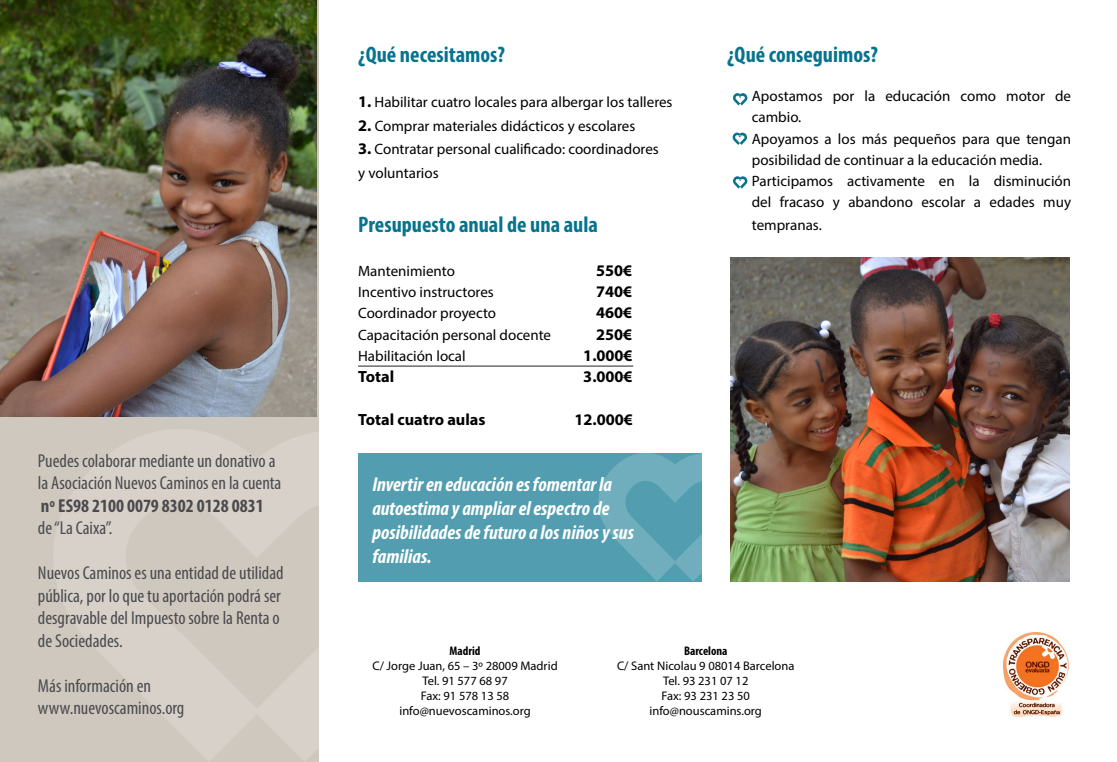
<style>
.page{position:relative;width:1117px;height:762px;background:#fff}
.page>*{position:absolute;margin:0;border:0;box-sizing:border-box;transform-origin:0 0}
.t1{font:700 condensed 22.5px "Myriad Pro";color:#08738e}
.t2{font:italic 700 condensed 20px/24px "Myriad Pro";color:#fff}
.t3{font:condensed 18.75px/22.5px "Myriad Pro";color:#4b4a4d}
.t4{font:700 condensed 18.75px "Myriad Pro";color:#4b4a4d}
.t5{font:700 16.25px "Myriad Pro";color:#000}
.t6{font:15px/21.2px "Myriad Pro";color:#000}
.t7{font:12.5px "Myriad Pro";color:#000}
.t8{font:700 condensed 12.5px "Myriad Pro";color:#000}
.s1{font-weight:700;font-size:16.25px}
</style>
<div class="page">
<div style="left:0;top:0;width:318px;height:762px;background:#cfc8bf"></div>
<svg style="left:54px;top:425px;width:265px;height:337px"></svg>
<img style="left:1003px;top:632px;width:66px;height:85px">
<img style="left:0;top:0;width:317px;height:416px">
<div style="left:358px;top:453px;width:343px;height:129px;background:#529db0"></div>
<svg style="left:598px;top:453px;width:104px;height:129px"></svg>
<svg style="left:733px;top:93px;width:14px;height:12px"></svg>
<svg style="left:733px;top:176px;width:14px;height:13px"></svg>
<img style="left:730px;top:257px;width:339px;height:325px">
<svg style="left:732px;top:132px;width:15px;height:13px"></svg>
<hr style="left:358px;top:366px;width:275px;height:1px;background:#231f20">
<p class="t3" style="left:38px;top:449px;width:245px">Puedes colaborar mediante un donativo a la Asociación Nuevos Caminos en la cuenta</p>
<p class="t4" style="left:41px;top:494px;width:224px">nº ES98 2100 0079 8302 0128 0831</p>
<p class="t3" style="left:38px;top:517px;width:76px">de “La Caixa”.</p>
<p class="t3" style="left:38px;top:562px;width:247px">Nuevos Caminos es una entidad de utilidad pública, por lo que tu aportación podrá ser desgravable del Impuesto sobre la Renta o de Sociedades.</p>
<p class="t3" style="left:38px;top:674px;width:115px">Más información en</p>
<p class="t3" style="left:38px;top:697px;width:148px">www.nuevoscaminos.org</p>
<p class="t1" style="left:358px;top:40px;width:148px">¿Qué necesitamos?</p>
<p class="t6" style="left:358px;top:91px;width:316px"><span class="s1">1.</span> Habilitar cuatro locales para albergar los talleres</p>
<p class="t6" style="left:358px;top:115px;width:279px"><span class="s1">2.</span> Comprar materiales didácticos y escolares</p>
<p class="t6" style="left:358px;top:138px;width:302px"><span class="s1">3.</span> Contratar personal cualificado: coordinadores</p>
<p class="t6" style="left:358px;top:162px;width:82px">y voluntarios</p>
<p class="t1" style="left:358px;top:211px;width:241px">Presupuesto anual de una aula</p>
<p class="t6" style="left:358px;top:260px;width:98px">Mantenimiento</p>
<p class="t5" style="left:596px;top:260px;width:38px">550€</p>
<p class="t6" style="left:358px;top:281px;width:137px">Incentivo instructores</p>
<p class="t5" style="left:596px;top:281px;width:38px">740€</p>
<p class="t6" style="left:358px;top:302px;width:139px">Coordinador proyecto</p>
<p class="t5" style="left:596px;top:302px;width:38px">460€</p>
<p class="t6" style="left:358px;top:324px;width:194px">Capacitación personal docente</p>
<p class="t5" style="left:596px;top:324px;width:38px">250€</p>
<p class="t6" style="left:358px;top:345px;width:109px">Habilitación local</p>
<p class="t5" style="left:583px;top:345px;width:51px">1.000€</p>
<p class="t5" style="left:358px;top:366px;width:37px">Total</p>
<p class="t5" style="left:583px;top:366px;width:51px">3.000€</p>
<p class="t5" style="left:358px;top:409px;width:129px">Total cuatro aulas</p>
<p class="t5" style="left:574px;top:409px;width:60px">12.000€</p>
<h2 class="t2" style="left:372px;top:472px;width:263px">Invertir en educación es fomentar la autoestima y ampliar el espectro de posibilidades de futuro a los niños y sus familias.</h2>
<p class="t1" style="left:726px;top:40px;width:152px">¿Qué conseguimos?</p>
<p class="t6" style="left:751px;top:85px;width:320px">Apostamos por la educación como motor de cambio.</p>
<p class="t6" style="left:751px;top:128px;width:321px">Apoyamos a los más pequeños para que tengan posibilidad de continuar a la educación media.</p>
<p class="t6" style="left:751px;top:170px;width:321px;line-height:21.9px;text-align:justify">Participamos activamente en la disminución del fracaso y abandono escolar a edades muy tempranas.</p>
<p class="t8" style="left:449px;top:643px;width:32px">Madrid</p>
<p class="t7" style="left:372px;top:658px;width:187px">C/ Jorge Juan, 65 – 3º 28009 Madrid</p>
<p class="t7" style="left:422px;top:673px;width:87px">Tel. 91 577 68 97</p>
<p class="t7" style="left:421px;top:688px;width:90px">Fax: 91 578 13 58</p>
<p class="t7" style="left:399px;top:703px;width:133px">info@nuevoscaminos.org</p>
<p class="t8" style="left:684px;top:643px;width:45px">Barcelona</p>
<p class="t7" style="left:617px;top:658px;width:179px">C/ Sant Nicolau 9 08014 Barcelona</p>
<p class="t7" style="left:663px;top:673px;width:87px">Tel. 93 231 07 12</p>
<p class="t7" style="left:661px;top:688px;width:90px">Fax: 93 231 23 50</p>
<p class="t7" style="left:649px;top:703px;width:114px">info@nouscamins.org</p>
</div>
